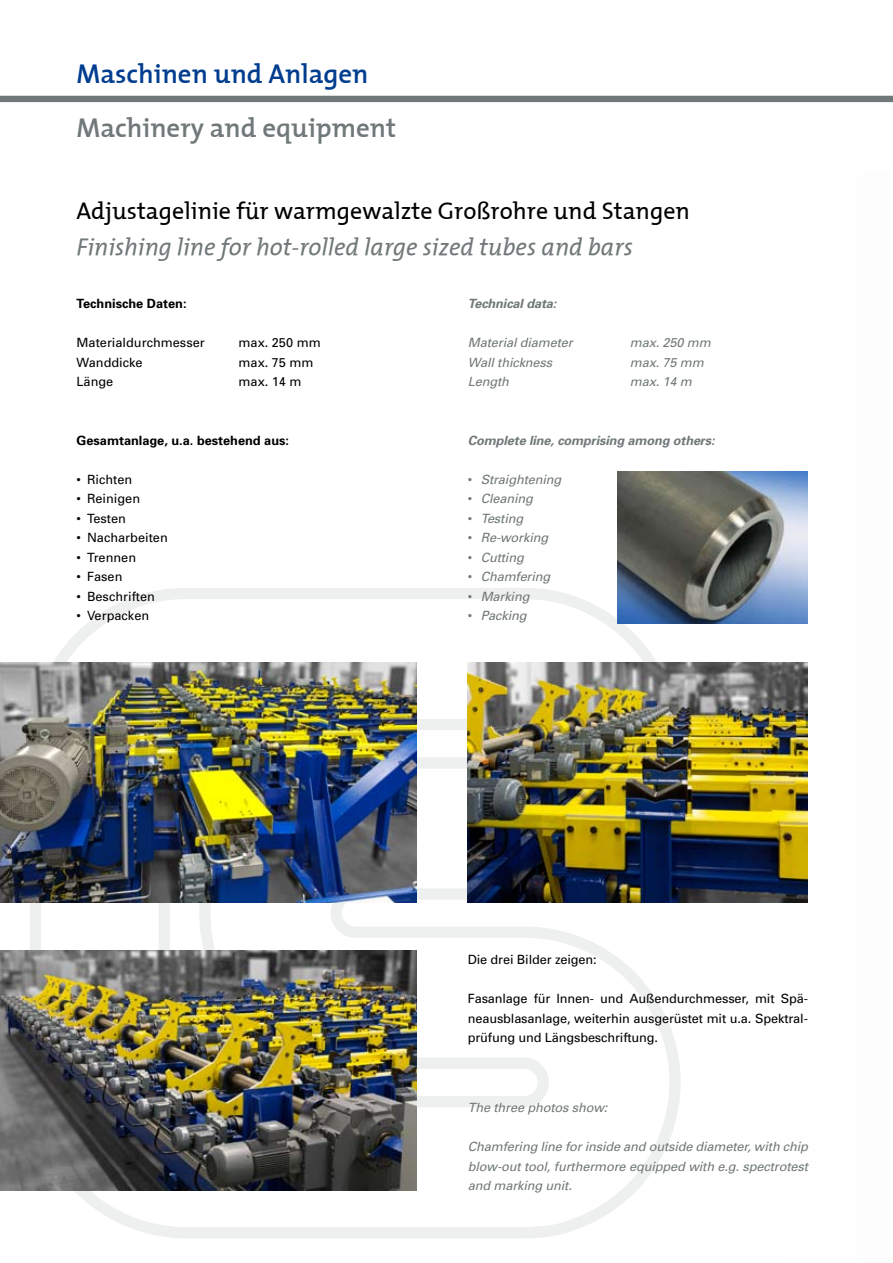
<style>
.page{position:relative;width:893px;height:1263px;background:#fff}
.page>*{position:absolute;margin:0;border:0;box-sizing:border-box;transform-origin:0 0}
.t1{font:27px "The Mix Semi Bold Plain";color:#717879}
.t2{font:27px "The Mix Semi Bold Plain";color:#003d8f}
.t3{font:24px "The Mix Plain";color:#000}
.t4{font:italic 24px "The Mix";color:#717879}
.t5{font:12.75px/19.5px "Univers";color:#000;text-align:justify}
.t6{font:italic 12.75px/19.5px "Univers";letter-spacing:-.01em;color:#717879;text-align:justify}
.t7{font:italic 700 12.75px "Univers";letter-spacing:-.01em;color:#717879}
.t8{font:700 12.75px "Univers";color:#000}
.s1{font-style:normal}
</style>
<div class="page">
<svg style="left:28px;top:588px;width:654px;height:651px"></svg>
<img style="left:0;top:950px;width:417px;height:241px">
<img style="left:468px;top:662px;width:340px;height:240px">
<img style="left:0;top:662px;width:417px;height:240px">
<div style="left:0;top:96px;width:893px;height:6px;background:#717879"></div>
<img style="left:617px;top:471px;width:191px;height:153px">
<h1 class="t2" style="left:77px;top:51px;width:293px">Maschinen und Anlagen</h1>
<h1 class="t1" style="left:77px;top:105px;width:321px">Machinery and equipment</h1>
<h2 class="t3" style="left:77px;top:191px;width:615px">Adjustagelinie für warmgewalzte Großrohre und Stangen</h2>
<h2 class="t4" style="left:77px;top:227px;width:558px">Finishing line for hot-rolled large sized tubes and bars</h2>
<p class="t8" style="left:77px;top:295px;width:112px">Technische Daten:</p>
<p class="t5" style="left:77px;top:333px;width:130px">Materialdurchmesser</p>
<p class="t5" style="left:239px;top:333px;width:84px">max. 250 mm</p>
<p class="t5" style="left:77px;top:352px;width:68px">Wanddicke</p>
<p class="t5" style="left:239px;top:352px;width:77px">max. 75 mm</p>
<p class="t5" style="left:77px;top:372px;width:38px">Länge</p>
<p class="t5" style="left:239px;top:372px;width:65px">max. 14 m</p>
<p class="t7" style="left:468px;top:295px;width:90px">Technical data:</p>
<p class="t6" style="left:468px;top:333px;width:106px">Material diameter</p>
<p class="t6" style="left:630px;top:333px;width:82px">max. 250 mm</p>
<p class="t6" style="left:468px;top:352px;width:86px">Wall thickness</p>
<p class="t6" style="left:630px;top:352px;width:75px">max. 75 mm</p>
<p class="t6" style="left:468px;top:372px;width:43px">Length</p>
<p class="t6" style="left:630px;top:372px;width:64px">max. 14 m</p>
<p class="t8" style="left:77px;top:432px;width:214px">Gesamtanlage, u.a. bestehend aus:</p>
<p class="t5" style="left:77px;top:469px;width:57px">• Richten</p>
<p class="t5" style="left:77px;top:489px;width:65px">• Reinigen</p>
<p class="t5" style="left:77px;top:508px;width:51px">• Testen</p>
<p class="t5" style="left:77px;top:528px;width:93px">• Nacharbeiten</p>
<p class="t5" style="left:77px;top:547px;width:61px">• Trennen</p>
<p class="t5" style="left:77px;top:567px;width:47px">• Fasen</p>
<p class="t5" style="left:77px;top:586px;width:80px">• Beschriften</p>
<p class="t5" style="left:77px;top:606px;width:74px">• Verpacken</p>
<p class="t7" style="left:468px;top:432px;width:248px">Complete line, comprising among others:</p>
<p class="t6" style="left:468px;top:469px;width:95px"><span class="s1">•</span> Straightening</p>
<p class="t6" style="left:468px;top:489px;width:66px"><span class="s1">•</span> Cleaning</p>
<p class="t6" style="left:468px;top:508px;width:57px"><span class="s1">•</span> Testing</p>
<p class="t6" style="left:468px;top:528px;width:82px"><span class="s1">•</span> Re-working</p>
<p class="t6" style="left:468px;top:547px;width:57px"><span class="s1">•</span> Cutting</p>
<p class="t6" style="left:468px;top:567px;width:84px"><span class="s1">•</span> Chamfering</p>
<p class="t6" style="left:468px;top:586px;width:63px"><span class="s1">•</span> Marking</p>
<p class="t6" style="left:468px;top:606px;width:60px"><span class="s1">•</span> Packing</p>
<p class="t5" style="left:468px;top:950px;width:130px">Die drei Bilder zeigen:</p>
<p class="t5" style="left:468px;top:989px;width:342px">Fasanlage für Innen- und Außendurchmesser, mit Spä&shy;neausblasanlage, weiterhin ausgerüstet mit u.a. Spektral&shy;prüfung und Längsbeschriftung.</p>
<p class="t6" style="left:468px;top:1098px;width:141px">The three photos show:</p>
<p class="t6" style="left:468px;top:1137px;width:342px">Chamfering line for inside and outside diameter, with chip blow-out tool, furthermore equipped with e.g. spectrotest and marking unit.</p>
</div>
